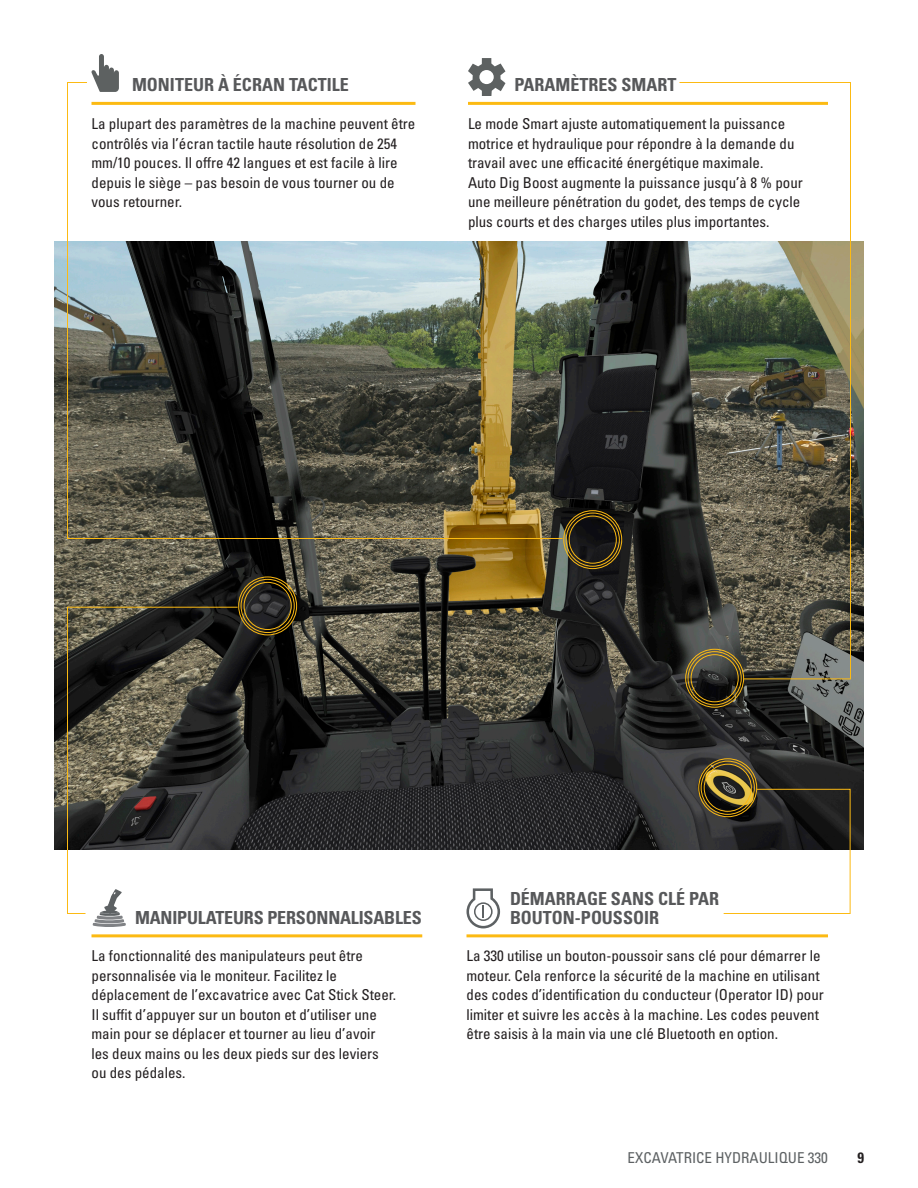
<style>
.page{position:relative;width:918px;height:1188px;background:#fff}
.page>*{position:absolute;margin:0;border:0;box-sizing:border-box;transform-origin:0 0}
.Subhead_small_gray{font:18px/19.5px "Univers LTCYR 67 Bold Cond";color:#57585a}
.Body_copy{font:condensed 15px/19.5px "Univers LTCYR 57";color:#231f20}
.t1{font:condensed 15px "Univers LTCYR 57";color:#5d6163}
.t2{font:15px "Univers LTCYR 67 Bold Cond";color:#231f20}
</style>
<div class="page">
<img style="left:54px;top:242px;width:810px;height:607px">
<hr style="left:92px;top:934px;width:330px;height:3px;background:#fcba13">
<hr style="left:466px;top:934px;width:362px;height:3px;background:#fcba13">
<hr style="left:468px;top:102px;width:360px;height:3px;background:#fcba13">
<div style="left:563px;top:510px;width:59px;height:59px;border:1px solid #fcba13;border-radius:50%"></div>
<div style="left:566px;top:513px;width:54px;height:54px;border:1px solid #fcba13;border-radius:50%"></div>
<div style="left:569px;top:516px;width:48px;height:48px;border:1px solid #fcba13;border-radius:50%"></div>
<div style="left:698px;top:758px;width:59px;height:59px;border:1px solid #fcba13;border-radius:50%"></div>
<div style="left:701px;top:761px;width:54px;height:54px;border:1px solid #fcba13;border-radius:50%"></div>
<div style="left:704px;top:764px;width:48px;height:48px;border:1px solid #fcba13;border-radius:50%"></div>
<div style="left:238px;top:577px;width:59px;height:58px;border:1px solid #fcba13;border-radius:50%"></div>
<div style="left:241px;top:579px;width:54px;height:54px;border:1px solid #fcba13;border-radius:50%"></div>
<div style="left:244px;top:582px;width:48px;height:48px;border:1px solid #fcba13;border-radius:50%"></div>
<svg style="left:67px;top:82px;width:496px;height:457px"></svg>
<svg style="left:91px;top:54px;width:28px;height:38px"></svg>
<svg style="left:466px;top:888px;width:34px;height:40px"></svg>
<svg style="left:67px;top:606px;width:171px;height:308px"></svg>
<svg style="left:93px;top:889px;width:33px;height:38px"></svg>
<svg style="left:468px;top:58px;width:37px;height:38px"></svg>
<svg style="left:679px;top:82px;width:172px;height:598px"></svg>
<svg style="left:723px;top:789px;width:128px;height:125px"></svg>
<p class="Subhead_small_gray" style="left:132px;top:75px;width:218px">MONITEUR À ÉCRAN TACTILE</p>
<p class="Subhead_small_gray" style="left:514px;top:75px;width:164px">PARAMÈTRES SMART</p>
<p class="Body_copy" style="left:468px;top:114px;width:328px">Le mode Smart ajuste automatiquement la puissance motrice et hydraulique pour répondre à la demande du travail avec une efficacité énergétique maximale.</p>
<p class="Body_copy" style="left:468px;top:172px;width:336px">Auto Dig Boost augmente la puissance jusqu’à 8 % pour une meilleure pénétration du godet, des temps de cycle plus courts et des charges utiles plus importantes.</p>
<p class="Body_copy" style="left:92px;top:114px;width:325px">La plupart des paramètres de la machine peuvent être contrôlés via l’écran tactile haute résolution de 254 mm/10 pouces. Il offre 42 langues et est facile à lire depuis le siège – pas besoin de vous tourner ou de vous retourner.</p>
<p class="Subhead_small_gray" style="left:135px;top:907px;width:288px">MANIPULATEURS PERSONNALISABLES</p>
<p class="Body_copy" style="left:92px;top:946px;width:306px">La fonctionnalité des manipulateurs peut être personnalisée via le moniteur. Facilitez le déplacement de l’excavatrice avec Cat Stick Steer.<br>Il suffit d’appuyer sur un bouton et d’utiliser une main pour se déplacer et tourner au lieu d’avoir les deux mains ou les deux pieds sur des leviers ou des pédales.</p>
<p class="Subhead_small_gray" style="left:510px;top:889px;width:211px">DÉMARRAGE SANS CLÉ PAR<br>BOUTON-POUSSOIR</p>
<p class="Body_copy" style="left:466px;top:946px;width:359px">La 330 utilise un bouton-poussoir sans clé pour démarrer le moteur. Cela renforce la sécurité de la machine en utilisant des codes d’identification du conducteur (Operator ID) pour limiter et suivre les accès à la machine. Les codes peuvent être saisis à la main via une clé Bluetooth en option.</p>
<p class="t1" style="left:628px;top:1148px;width:202px">EXCAVATRICE HYDRAULIQUE 330</p>
<p class="t2" style="left:857px;top:1148px;width:8px">9</p>
</div>
